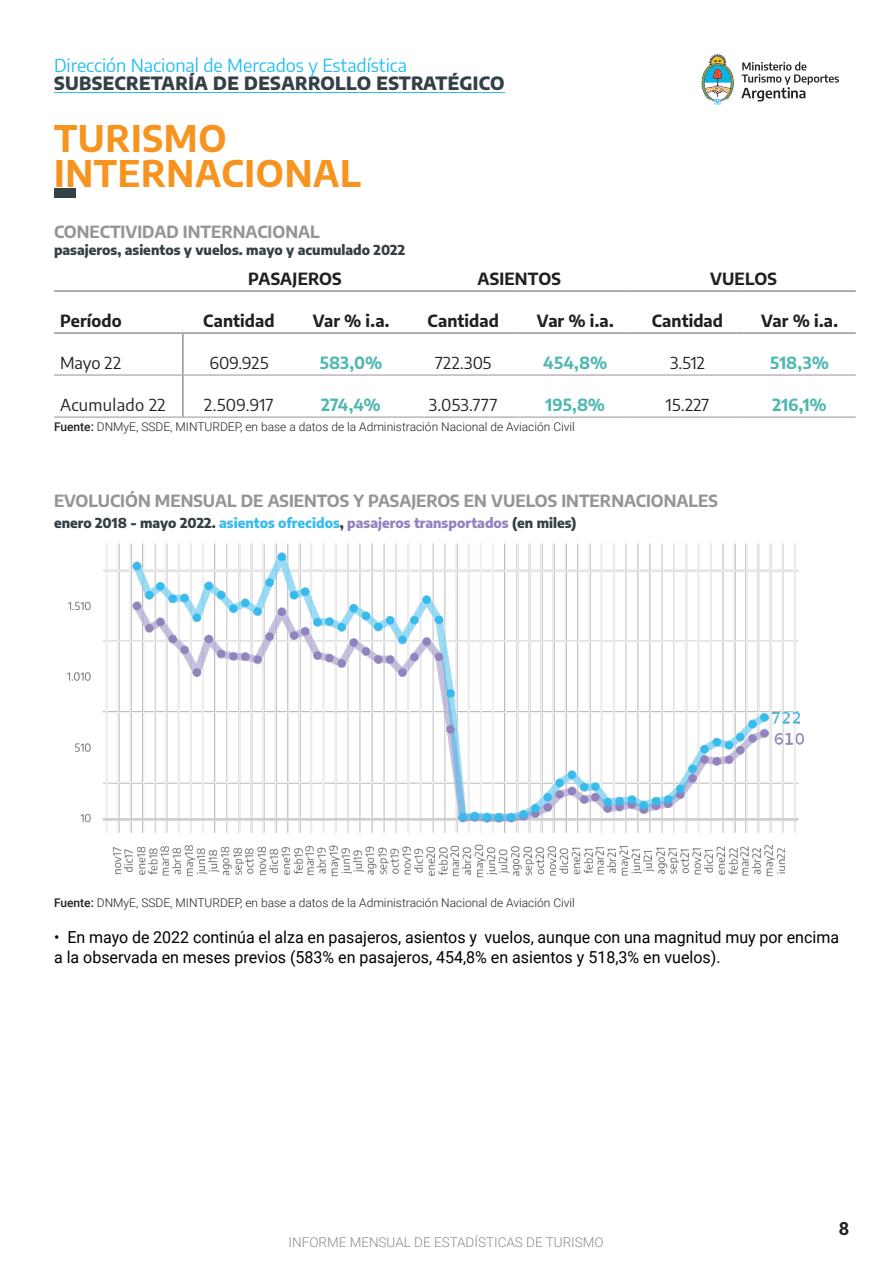
<style>
.page{position:relative;width:893px;height:1263px;background:#fff}
.page>*{position:absolute;margin:0;border:0;box-sizing:border-box;transform-origin:0 0}
.t1{font:700 36px "Encode Sans";letter-spacing:.02em;color:#f7941f}
.t2{font:18px "Encode Sans";color:#26bff0}
.t3{font:800 18px "Encode Sans";letter-spacing:.02em;color:#334046}
.t4{font:700 18px "Roboto";color:#231f20}
.t5{font:16.5px/19.5px "Roboto";color:#000}
.t6{font:700 16.5px "Encode Sans";color:#949499}
.t7{font:700 16.5px "Encode Sans";letter-spacing:.005em;color:#231f20}
.t8{font:16.5px "Encode Sans";letter-spacing:.02em;color:#231f20}
.t9{font:700 16.5px "Encode Sans";letter-spacing:.01em;color:#4fb8b0}
.t10{font:800 13.5px "Encode Sans";color:#334046}
.t11{font:300 13.5px "Roboto";color:#888e91}
.t12{font:300 12px "Roboto";color:#231f20}
.s1{font-weight:500}
.s2{color:#37bbed}
.s3{color:#9283be}
</style>
<div class="page">
<hr style="left:54px;top:92px;width:450px;height:1px;background:#26bff0">
<svg style="left:702px;top:54px;width:32px;height:51px"></svg>
<svg style="left:741px;top:62px;width:98px;height:40px"></svg>
<div style="left:54px;top:189px;width:21px;height:9px;background:#334046"></div>
<img style="left:66px;top:543px;width:738px;height:335px">
<hr style="left:54px;top:290px;width:129px;height:2px;background:#949499">
<hr style="left:183px;top:290px;width:112px;height:2px;background:#949499">
<hr style="left:295px;top:290px;width:112px;height:2px;background:#949499">
<hr style="left:407px;top:290px;width:112px;height:2px;background:#949499">
<hr style="left:519px;top:290px;width:112px;height:2px;background:#949499">
<hr style="left:631px;top:290px;width:112px;height:2px;background:#949499">
<hr style="left:743px;top:290px;width:113px;height:2px;background:#949499">
<hr style="left:54px;top:332px;width:129px;height:2px;background:#949499">
<hr style="left:183px;top:332px;width:112px;height:2px;background:#949499">
<hr style="left:182px;top:334px;width:2px;height:41px;background:#949499">
<hr style="left:295px;top:332px;width:112px;height:2px;background:#949499">
<hr style="left:407px;top:332px;width:112px;height:2px;background:#949499">
<hr style="left:519px;top:332px;width:112px;height:2px;background:#949499">
<hr style="left:631px;top:332px;width:112px;height:2px;background:#949499">
<hr style="left:743px;top:332px;width:113px;height:2px;background:#949499">
<hr style="left:182px;top:375px;width:2px;height:42px;background:#949499">
<hr style="left:54px;top:375px;width:129px;height:1px;background:#949499">
<hr style="left:183px;top:375px;width:112px;height:1px;background:#949499">
<hr style="left:295px;top:375px;width:112px;height:1px;background:#949499">
<hr style="left:407px;top:375px;width:112px;height:1px;background:#949499">
<hr style="left:519px;top:375px;width:112px;height:1px;background:#949499">
<hr style="left:631px;top:375px;width:112px;height:1px;background:#949499">
<hr style="left:743px;top:375px;width:113px;height:1px;background:#949499">
<hr style="left:54px;top:417px;width:129px;height:1px;background:#949499">
<hr style="left:183px;top:417px;width:112px;height:1px;background:#949499">
<hr style="left:295px;top:417px;width:112px;height:1px;background:#949499">
<hr style="left:407px;top:417px;width:112px;height:1px;background:#949499">
<hr style="left:519px;top:417px;width:112px;height:1px;background:#949499">
<hr style="left:631px;top:417px;width:112px;height:1px;background:#949499">
<hr style="left:743px;top:417px;width:113px;height:1px;background:#949499">
<div style="left:87px;top:846px;width:21px;height:35px;background:#fff"></div>
<div style="left:785px;top:847px;width:14px;height:34px;background:#fff"></div>
<p class="t2" style="left:54px;top:53px;width:354px">Dirección Nacional de Mercados y Estadística</p>
<p class="t3" style="left:54px;top:69px;width:452px">SUBSECRETARÍA DE DESARROLLO ESTRATÉGICO</p>
<p class="t1" style="left:54px;top:112px;width:174px">TURISMO</p>
<p class="t1" style="left:54px;top:147px;width:308px">INTERNACIONAL</p>
<p class="t6" style="left:54px;top:220px;width:267px">CONECTIVIDAD INTERNACIONAL</p>
<p class="t10" style="left:54px;top:239px;width:353px">pasajeros, asientos y vuelos. mayo y acumulado 2022</p>
<p class="t7" style="left:248px;top:266px;width:95px">PASAJEROS</p>
<p class="t7" style="left:478px;top:266px;width:85px">ASIENTOS</p>
<p class="t7" style="left:710px;top:266px;width:68px">VUELOS</p>
<p class="t7" style="left:60px;top:308px;width:63px">Período</p>
<p class="t7" style="left:203px;top:308px;width:73px">Cantidad</p>
<p class="t7" style="left:313px;top:308px;width:78px">Var % i.a.</p>
<p class="t7" style="left:428px;top:308px;width:73px">Cantidad</p>
<p class="t7" style="left:537px;top:308px;width:78px">Var % i.a.</p>
<p class="t7" style="left:652px;top:308px;width:73px">Cantidad</p>
<p class="t7" style="left:761px;top:308px;width:78px">Var % i.a.</p>
<p class="t8" style="left:60px;top:351px;width:63px">Mayo 22</p>
<p class="t8" style="left:209px;top:351px;width:61px">609.925</p>
<p class="t9" style="left:320px;top:350px;width:64px">583,0%</p>
<p class="t8" style="left:435px;top:351px;width:58px">722.305</p>
<p class="t9" style="left:543px;top:350px;width:66px">454,8%</p>
<p class="t8" style="left:670px;top:351px;width:36px">3.512</p>
<p class="t9" style="left:770px;top:350px;width:60px">518,3%</p>
<p class="t8" style="left:60px;top:393px;width:107px">Acumulado 22</p>
<p class="t8" style="left:204px;top:393px;width:71px">2.509.917</p>
<p class="t9" style="left:321px;top:392px;width:61px">274,4%</p>
<p class="t8" style="left:429px;top:393px;width:70px">3.053.777</p>
<p class="t9" style="left:545px;top:392px;width:61px">195,8%</p>
<p class="t8" style="left:666px;top:393px;width:45px">15.227</p>
<p class="t9" style="left:772px;top:392px;width:56px">216,1%</p>
<p class="t12" style="left:54px;top:418px;width:522px"><span class="s1">Fuente:</span> DNMyE, SSDE, MINTURDEP, en base a datos de la Administración Nacional de Aviación Civil</p>
<p class="t6" style="left:54px;top:488px;width:665px">EVOLUCIÓN MENSUAL DE ASIENTOS Y PASAJEROS EN VUELOS INTERNACIONALES</p>
<p class="t10" style="left:54px;top:512px;width:524px">enero 2018 - mayo 2022. <span class="s2">asientos ofrecidos</span>, <span class="s3">pasajeros transportados</span> (en miles)</p>
<p class="t12" style="left:54px;top:894px;width:522px"><span class="s1">Fuente:</span> DNMyE, SSDE, MINTURDEP, en base a datos de la Administración Nacional de Aviación Civil</p>
<p class="t5" style="left:54px;top:927px;width:786px">• En mayo de 2022 continúa el alza en pasajeros, asientos y vuelos, aunque con una magnitud muy por encima a la observada en meses previos (583% en pasajeros, 454,8% en asientos y 518,3% en vuelos).</p>
<p class="t11" style="left:289px;top:1233px;width:317px">INFORME MENSUAL DE ESTADÍSTICAS DE TURISMO</p>
<p class="t4" style="left:839px;top:1216px;width:12px">8</p>
</div>
